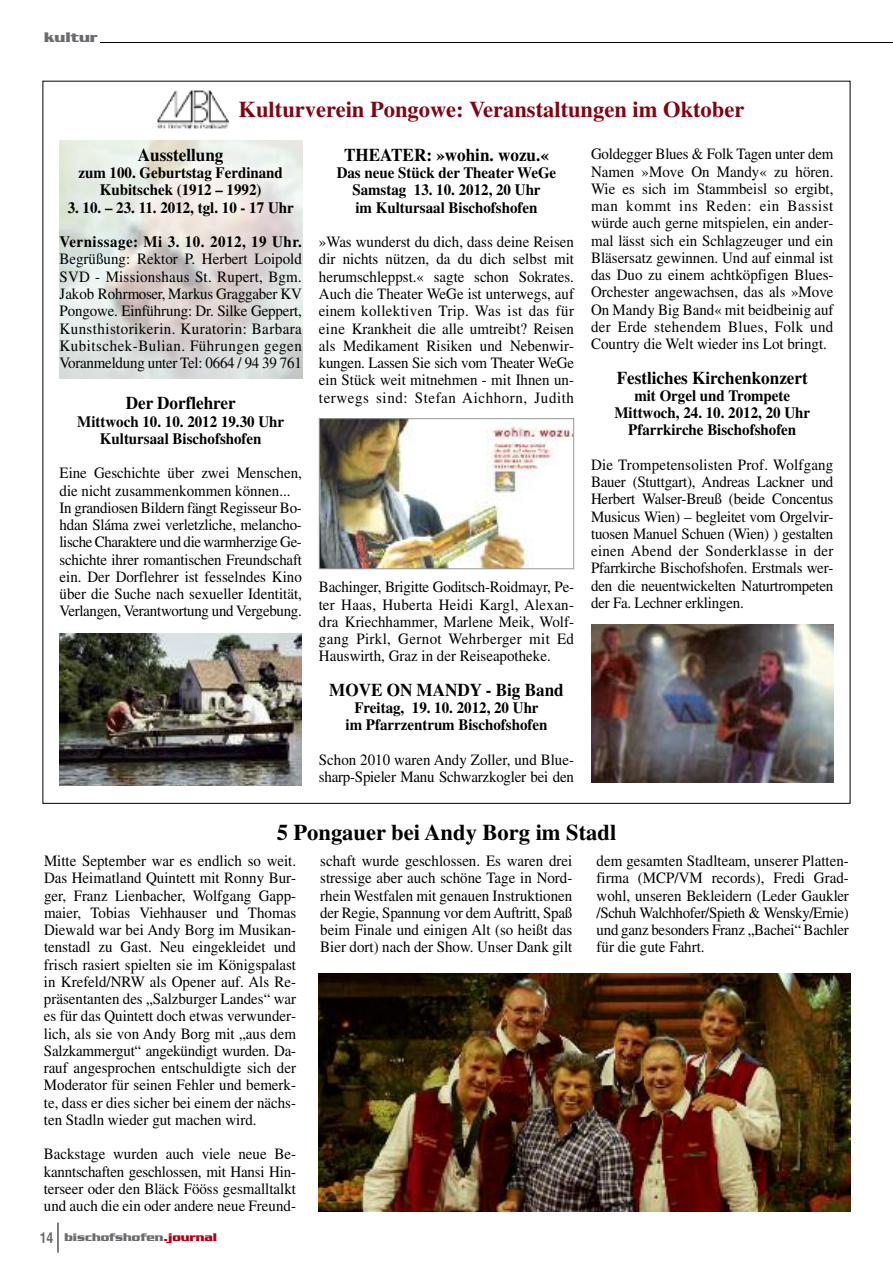
<style>
.page{position:relative;width:893px;height:1263px;background:#fff}
.page>*{position:absolute;margin:0;border:0;box-sizing:border-box;transform-origin:0 0}
.t1{font:700 22.5px "Times";color:#820413}
.t2{font:700 22.5px "Times";color:#000}
.t3{font:700 18px "Times";color:#000;scale:.95 1}
.t4{font:15.75px/17.2px "Times";color:#000;text-align:justify;scale:.95 1}
.t5{font:700 15.75px/17.2px "Times";color:#000;text-align:center;scale:.95 1}
.t6{font:700 15.75px/34.5px "Times";letter-spacing:.035em;color:#000;text-align:center;scale:.95 1}
.t7{font:700 15px "Serpentine";color:#6b6c6f}
.t8{font:700 12px "Serpentine";color:#6b6c6f}
.s1{font-family:"Helvetica";font-stretch:condensed;font-size:15px}
.s2{color:#b10016}
</style>
<div class="page">
<hr style="left:42px;top:42px;width:851px;height:1px;background:#000">
<div style="left:42px;top:30px;width:58px;height:29px;background:#fff"></div>
<hr style="left:58px;top:1222px;width:1px;height:31px;background:#000">
<img style="left:157px;top:90px;width:72px;height:39px">
<img style="left:591px;top:625px;width:242px;height:157px">
<img style="left:319px;top:973px;width:531px;height:238px">
<img style="left:60px;top:633px;width:242px;height:152px">
<img style="left:321px;top:420px;width:251px;height:147px">
<div style="left:319px;top:418px;width:255px;height:151px;border:1px solid #999"></div>
<p class="t7" style="left:44px;top:28px;width:55px">kultur</p>
<h1 class="t1" style="left:239px;top:102px;width:507px">Kulturverein Pongowe: Veranstaltungen im Oktober</h1>
<p class="t3" style="left:138px;top:149px;width:91px">Ausstellung</p>
<p class="t5" style="left:78px;top:166px;width:217px">zum 100. Geburtstag Ferdinand<br>Kubitschek (1912 – 1992)</p>
<p class="t6" style="left:60px;top:192px;width:257px">3. 10. – 23. 11. 2012, tgl. 10 - 17 Uhr<br>Vernissage: Mi 3. 10. 2012, 19 Uhr.</p>
<p class="t4" style="left:60px;top:252px;width:257px">Begrüßung: Rektor P. Herbert Loipold SVD - Missionshaus St. Rupert, Bgm.<br>Jakob Rohrmoser, Markus Graggaber KV Pongowe. Einführung: Dr. Silke Geppert, Kunsthistorikerin. Kuratorin: Barbara Kubitschek-Bulian. Führungen gegen Voranmeldung unter Tel: 0664 / 94 39 761</p>
<p class="t3" style="left:126px;top:397px;width:117px">Der Dorflehrer</p>
<p class="t5" style="left:77px;top:414px;width:219px">Mittwoch 10. 10. 2012 19.30 Uhr<br>Kultursaal Bischofshofen</p>
<p class="t4" style="left:60px;top:466px;width:257px;text-align:left">Eine Geschichte über zwei Menschen, die nicht zusammenkommen können...<br>In grandiosen Bildern fängt Regisseur Bo&shy;hdan Sláma zwei verletzliche, melancho&shy;lische Charaktere und die warmherzige Ge&shy;schichte ihrer romantischen Freundschaft ein. Der Dorflehrer ist fesselndes Kino über die Suche nach sexueller Identität, Verlangen, Verantwortung und Vergebung.</p>
<p class="t3" style="left:344px;top:149px;width:217px">THEATER: »wohin. wozu.«</p>
<p class="t5" style="left:337px;top:166px;width:233px">Das neue Stück der Theater WeGe<br>Samstag 13. 10. 2012, 20 Uhr<br>im Kultursaal Bischofshofen</p>
<p class="t4" style="left:319px;top:235px;width:270px">»Was wunderst du dich, dass deine Reisen dir nichts nützen, da du dich selbst mit herumschleppst.« sagte schon Sokrates.<br>Auch die Theater WeGe ist unterwegs, auf einem kollektiven Trip. Was ist das für eine Krankheit die alle umtreibt? Reisen als Medikament Risiken und Nebenwir&shy;kungen. Lassen Sie sich vom Theater WeGe ein Stück weit mitnehmen - mit Ihnen un&shy;terwegs sind: Stefan Aichhorn, Judith</p>
<p class="t4" style="left:319px;top:580px;width:270px">Bachinger, Brigitte Goditsch-Roidmayr, Pe&shy;ter Haas, Huberta Heidi Kargl, Alexan&shy;dra Kriechhammer, Marlene Meik, Wolf&shy;gang Pirkl, Gernot Wehrberger mit Ed Hauswirth, Graz in der Reiseapotheke.</p>
<p class="t3" style="left:329px;top:684px;width:248px">MOVE ON MANDY - Big Band</p>
<p class="t5" style="left:346px;top:701px;width:214px">Freitag, 19. 10. 2012, 20 Uhr im Pfarrzentrum Bischofshofen</p>
<p class="t4" style="left:319px;top:752px;width:270px">Schon 2010 waren Andy Zoller, und Blue&shy;sharp-Spieler Manu Schwarzkogler bei den</p>
<p class="t4" style="left:591px;top:147px;width:257px">Goldegger Blues &amp; Folk Tagen unter dem Namen »Move On Mandy« zu hören.<br>Wie es sich im Stammbeisl so ergibt, man kommt ins Reden: ein Bassist würde auch gerne mitspielen, ein ander&shy;mal lässt sich ein Schlagzeuger und ein Bläsersatz gewinnen. Und auf einmal ist das Duo zu einem achtköpfigen Blues-Orchester angewachsen, das als »Move On Mandy Big Band« mit beidbeinig auf der Erde stehendem Blues, Folk und Country die Welt wieder ins Lot bringt.</p>
<p class="t3" style="left:617px;top:372px;width:203px">Festliches Kirchenkonzert</p>
<p class="t5" style="left:614px;top:389px;width:208px">mit Orgel und Trompete<br>Mittwoch, 24. 10. 2012, 20 Uhr<br>Pfarrkirche Bischofshofen</p>
<p class="t4" style="left:591px;top:458px;width:257px">Die Trompetensolisten Prof. Wolfgang Bauer (Stuttgart), Andreas Lackner und Herbert Walser-Breuß (beide Concentus Musicus Wien) – begleitet vom Orgelvir&shy;tuosen Manuel Schuen (Wien) ) gestalten einen Abend der Sonderklasse in der Pfarrkirche Bischofshofen. Erstmals wer&shy;den die neuentwickelten Naturtrompeten der Fa. Lechner erklingen.</p>
<h1 class="t2" style="left:277px;top:825px;width:341px">5 Pongauer bei Andy Borg im Stadl</h1>
<p class="t4" style="left:44px;top:854px;width:267px">Mitte September war es endlich so weit.<br>Das Heimatland Quintett mit Ronny Bur&shy;ger, Franz Lienbacher, Wolfgang Gapp&shy;maier, Tobias Viehhauser und Thomas Diewald war bei Andy Borg im Musikan&shy;tenstadl zu Gast. Neu eingekleidet und frisch rasiert spielten sie im Königspalast in Krefeld/NRW als Opener auf. Als Re&shy;präsentanten des „Salzburger Landes“ war es für das Quintett doch etwas verwunder&shy;lich, als sie von Andy Borg mit „aus dem Salzkammergut“ angekündigt wurden. Da&shy;rauf angesprochen entschuldigte sich der Moderator für seinen Fehler und bemerk&shy;te, dass er dies sicher bei einem der nächs&shy;ten Stadln wieder gut machen wird.</p>
<p class="t4" style="left:44px;top:1147px;width:267px">Backstage wurden auch viele neue Be&shy;kanntschaften geschlossen, mit Hansi Hin&shy;terseer oder den Bläck Fööss gesmalltalkt und auch die ein oder andere neue Freund-</p>
<p class="t4" style="left:320px;top:854px;width:267px">schaft wurde geschlossen. Es waren drei stressige aber auch schöne Tage in Nord&shy;rhein Westfalen mit genauen Instruktionen der Regie, Spannung vor dem Auftritt, Spaß beim Finale und einigen Alt (so heißt das Bier dort) nach der Show. Unser Dank gilt</p>
<p class="t4" style="left:597px;top:854px;width:267px">dem gesamten Stadlteam, unserer Platten&shy;firma (MCP/VM records), Fredi Grad&shy;wohl, unseren Bekleidern (Leder Gaukler /Schuh Walchhofer/Spieth &amp; Wensky/Ernie) und ganz besonders Franz „Bachei“ Bachler für die gute Fahrt.</p>
<p class="t8" style="left:40px;top:1230px;width:179px"><span class="s1">14</span> bischofshofen<span class="s2">.journal</span></p>
</div>
